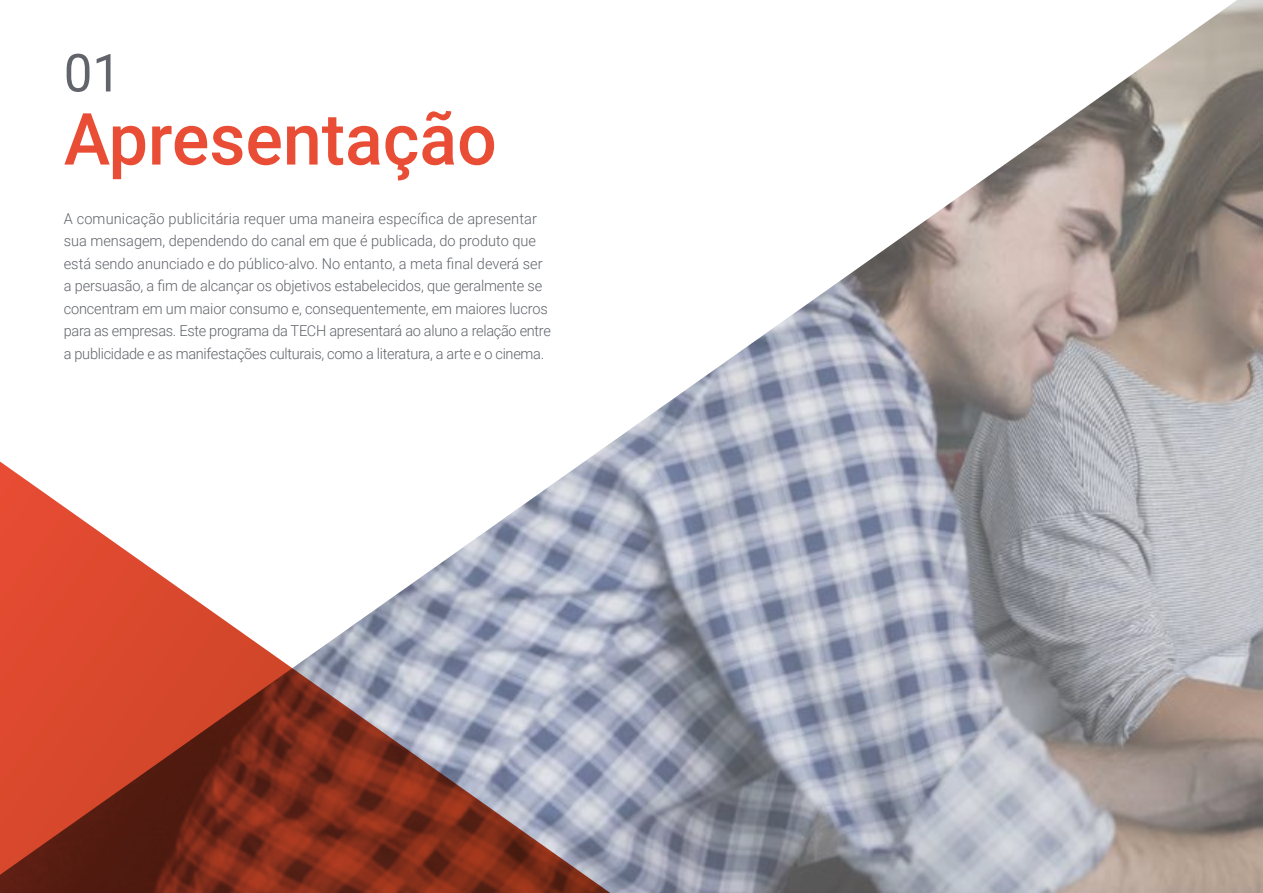
<style>
.page{position:relative;width:1263px;height:893px;background:#fff}
.page>*{position:absolute;margin:0;border:0;box-sizing:border-box;transform-origin:0 0}
.t1{font:500 72px "Roboto";color:#e94d35}
.t2{font:52.5px "Roboto";color:#61646a}
.t3{font:300 15px/22.5px "Roboto";letter-spacing:-.01em;color:#61646a}
</style>
<div class="page">
<img style="left:607px;top:0;width:656px;height:893px">
<svg style="left:0;top:446px;width:640px;height:447px"></svg>
<h2 class="t2" style="left:64px;top:36px;width:59px">01</h2>
<h1 class="t1" style="left:64px;top:89px;width:435px">Apresentação</h1>
<p class="t3" style="left:64px;top:207px;width:489px">A comunicação publicitária requer uma maneira específica de apresentar sua mensagem, dependendo do canal em que é publicada, do produto que está sendo anunciado e do público-alvo. No entanto, a meta final deverá ser a persuasão, a fim de alcançar os objetivos estabelecidos, que geralmente se concentram em um maior consumo e, consequentemente, em maiores lucros para as empresas. Este programa da TECH apresentará ao aluno a relação entre a publicidade e as manifestações culturais, como a literatura, a arte e o cinema.</p>
</div>
